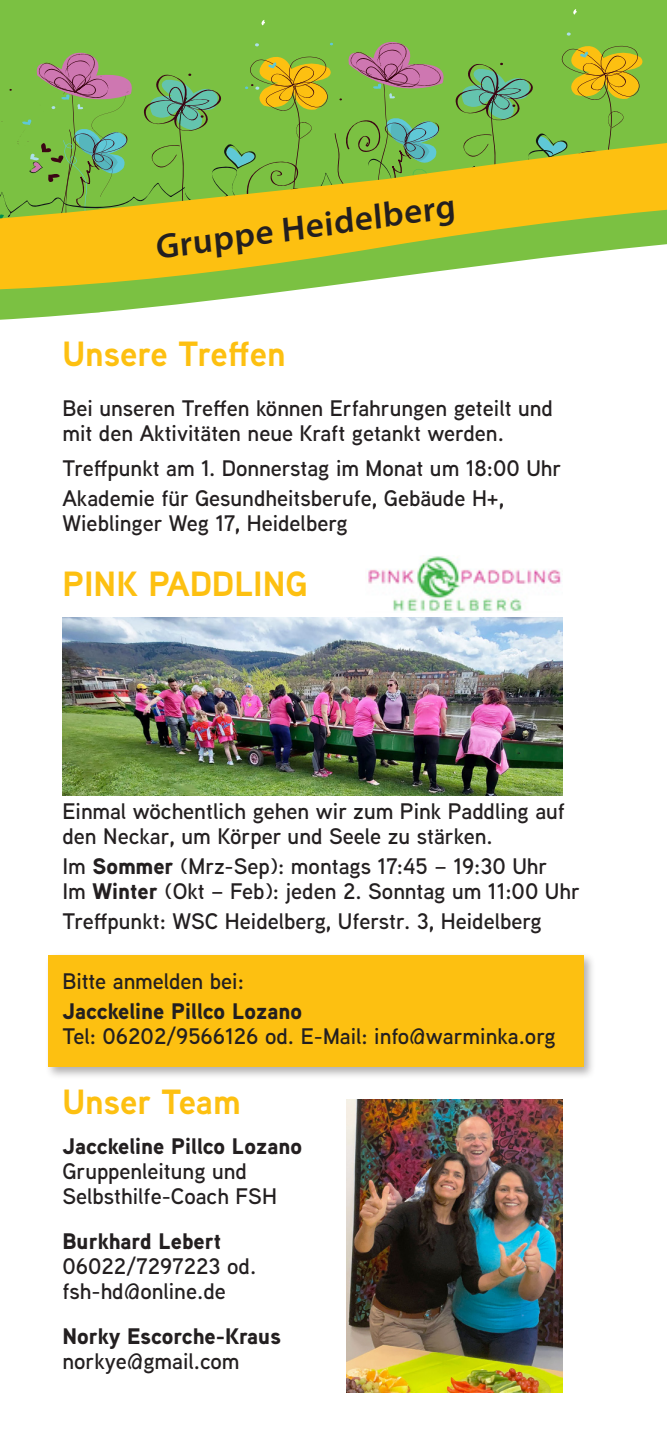
<style>
.page{position:relative;width:667px;height:1446px;background:#fff}
.page>*{position:absolute;margin:0;border:0;box-sizing:border-box;transform-origin:0 0}
.t1{font:700 35px "Aaux Next";color:#fdc011}
.t2{font:600 35px "Myriad Pro";color:#231f20}
.t3{font:600 22.5px/25px "Aaux Next";color:#231f20}
.t4{font:900 22.5px "Aaux Next";color:#231f20}
.s1{font-weight:900}
</style>
<div class="page">
<div style="left:45px;top:952px;width:551px;height:128px;background:#231f20;opacity:.35"></div>
<div style="left:48px;top:955px;width:535px;height:112px;background:#fdc011"></div>
<div style="left:0;top:0;width:648px;height:32px;background:#7bc142"></div>
<svg style="left:261px;top:20px;width:4px;height:5px"></svg>
<svg style="left:573px;top:9px;width:3px;height:5px"></svg>
<svg style="left:0;top:32px;width:648px;height:51px;background:#8db34a"></svg>
<div style="left:648px;top:0;width:18px;height:189px;background:#7bc142"></div>
<svg style="left:0;top:83px;width:666px;height:237px;fill:#7bc142"></svg>
<img style="left:368px;top:556px;width:194px;height:56px">
<img style="left:62px;top:617px;width:500px;height:178px">
<img style="left:346px;top:1099px;width:216px;height:294px">
<h1 class="t2" style="left:152px;top:226px;width:303px;rotate:-8deg">Gruppe Heidelberg</h1>
<h1 class="t1" style="left:62px;top:329px;width:224px">Unsere Treffen</h1>
<p class="t3" style="left:62px;top:395px;width:492px">Bei unseren Treffen können Erfahrungen geteilt und mit den Aktivitäten neue Kraft getankt werden.</p>
<p class="t3" style="left:62px;top:453px;width:500px;line-height:30px">Treffpunkt am 1. Donnerstag im Monat um 18:00 Uhr<br>Akademie für Gesundheitsberufe, Gebäude H+,</p>
<p class="t3" style="left:62px;top:510px;width:286px">Wieblinger Weg 17, Heidelberg</p>
<h1 class="t1" style="left:62px;top:559px;width:247px">PINK PADDLING</h1>
<p class="t3" style="left:62px;top:798px;width:503px">Einmal wöchentlich gehen wir zum Pink Paddling auf den Neckar, um Körper und Seele zu stärken.</p>
<p class="t3" style="left:62px;top:853px;width:518px">Im <span class="s1">Sommer</span> (Mrz-Sep): montags 17:45 – 19:30 Uhr<br>Im <span class="s1">Winter</span> (Okt – Feb): jeden 2. Sonntag um 11:00 Uhr</p>
<p class="t3" style="left:62px;top:908px;width:480px">Treffpunkt: WSC Heidelberg, Uferstr. 3, Heidelberg</p>
<p class="t3" style="left:62px;top:968px;width:183px">Bitte anmelden bei:</p>
<p class="t4" style="left:62px;top:995px;width:241px">Jacckeline Pillco Lozano</p>
<p class="t3" style="left:62px;top:1023px;width:494px">Tel: 06202/9566126 od. E-Mail: info@warminka.org</p>
<h1 class="t1" style="left:62px;top:1077px;width:180px">Unser Team</h1>
<p class="t4" style="left:62px;top:1130px;width:241px">Jacckeline Pillco Lozano</p>
<p class="t3" style="left:62px;top:1158px;width:216px">Gruppenleitung und<br>Selbsthilfe-Coach FSH</p>
<p class="t4" style="left:62px;top:1225px;width:160px">Burkhard Lebert</p>
<p class="t3" style="left:62px;top:1253px;width:195px">06022/7297223 od. fsh-hd@online.de</p>
<p class="t4" style="left:62px;top:1320px;width:220px">Norky Escorche-Kraus</p>
<p class="t3" style="left:62px;top:1348px;width:178px">norkye@gmail.com</p>
</div>
